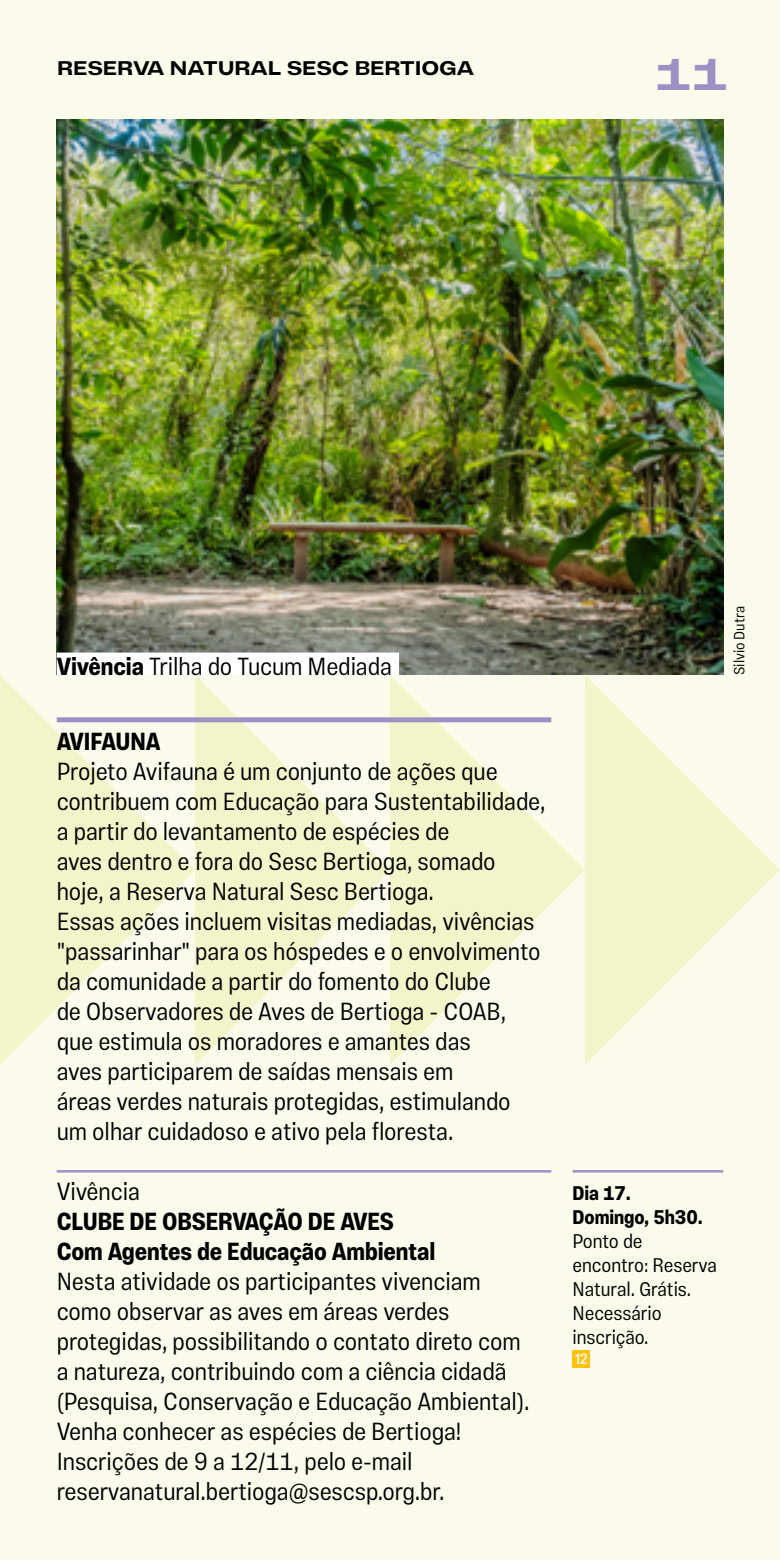
<style>
.page{position:relative;width:780px;height:1560px;background:#fff}
.page>*{position:absolute;margin:0;border:0;box-sizing:border-box;transform-origin:0 0}
.t1{font:700 45px "Vinila Extended";color:#9c90c5}
.t2{font:300 25px/30px "Vinila Condensed";letter-spacing:-.005em;color:#000}
.t3{font:700 25px/30px "Vinila Condensed";letter-spacing:-.005em;color:#000}
.t4{font:300 20px/24px "Vinila Condensed";letter-spacing:-.005em;color:#000}
.t5{font:700 20px "Vinila Extended";letter-spacing:-.005em;color:#000}
.t6{font:700 20px/24px "Vinila Condensed";letter-spacing:-.005em;color:#000}
.t7{font:300 15px "Vinila Condensed";letter-spacing:-.005em;color:#000}
.t8{font:15px "Vinila Condensed";color:#fff}
.s1{font-weight:700}
</style>
<div class="page">
<div style="left:0;top:0;width:780px;height:1559px;background:#fafbeb"></div>
<svg style="left:195px;top:675px;width:195px;height:390px;fill:#f2f5ca"></svg>
<svg style="left:585px;top:675px;width:195px;height:390px"></svg>
<svg style="left:0;top:675px;width:195px;height:390px;fill:#f2f5ca"></svg>
<svg style="left:390px;top:675px;width:195px;height:390px"></svg>
<img style="left:57px;top:120px;width:666px;height:555px">
<div style="left:57px;top:652px;width:342px;height:23px;background:#fff"></div>
<div style="left:57px;top:717px;width:494px;height:5px;background:#9c90c5"></div>
<hr style="left:57px;top:1169px;width:494px;height:3px;background:#9c90c5">
<hr style="left:572px;top:1169px;width:151px;height:3px;background:#9c90c5">
<div style="left:572px;top:1350px;width:18px;height:18px;background:#ffc20e"></div>
<p class="t5" style="left:57px;top:56px;width:418px">RESERVA NATURAL SESC BERTIOGA</p>
<h1 class="t1" style="left:654px;top:47px;width:75px">11</h1>
<p class="t2" style="left:57px;top:651px;width:337px"><span class="s1">Vivência</span> Trilha do Tucum Mediada</p>
<p class="t3" style="left:57px;top:726px;width:105px">AVIFAUNA</p>
<p class="t2" style="left:57px;top:756px;width:490px">Projeto Avifauna é um conjunto de ações que contribuem com Educação para Sustentabilidade, a partir do levantamento de espécies de<br>aves dentro e fora do Sesc Bertioga, somado hoje, a Reserva Natural Sesc Bertioga.<br>Essas ações incluem visitas mediadas, vivências "passarinhar" para os hóspedes e o envolvimento da comunidade a partir do fomento do Clube<br>de Observadores de Aves de Bertioga - COAB, que estimula os moradores e amantes das<br>aves participarem de saídas mensais em<br>áreas verdes naturais protegidas, estimulando um olhar cuidadoso e ativo pela floresta.</p>
<p class="t2" style="left:57px;top:1176px;width:85px">Vivência</p>
<p class="t3" style="left:57px;top:1206px;width:380px">CLUBE DE OBSERVAÇÃO DE AVES<br>Com Agentes de Educação Ambiental</p>
<p class="t2" style="left:57px;top:1266px;width:474px">Nesta atividade os participantes vivenciam como observar as aves em áreas verdes protegidas, possibilitando o contato direto com a natureza, contribuindo com a ciência cidadã (Pesquisa, Conservação e Educação Ambiental).<br>Venha conhecer as espécies de Bertioga!<br>Inscrições de 9 a 12/11, pelo e-mail reservanatural.bertioga@sescsp.org.br.</p>
<p class="t7" style="left:730px;top:675px;width:70px;rotate:-90deg">Silvio Dutra</p>
<p class="t6" style="left:572px;top:1181px;width:132px">Dia 17.<br>Domingo, 5h30.</p>
<p class="t4" style="left:572px;top:1228px;width:146px">Ponto de encontro: Reserva<br>Natural. Grátis.<br>Necessário inscrição.</p>
<p class="t8" style="left:575px;top:1350px;width:14px">12</p>
</div>
